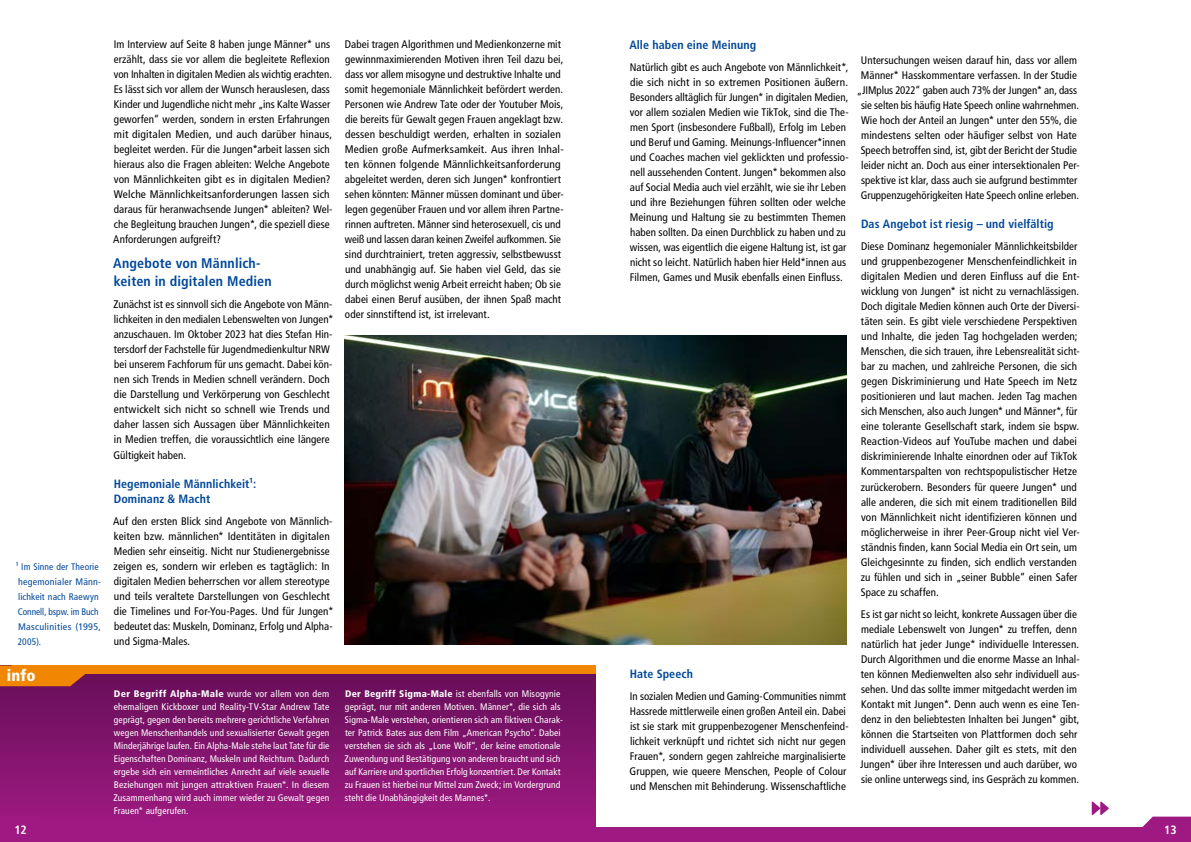
<style>
.page{position:relative;width:1191px;height:842px;background:#fff}
.page>*{position:absolute;margin:0;border:0;box-sizing:border-box;transform-origin:0 0}
.t1{font:900 condensed 16px "Frutiger LT Pro";color:#fff}
.t2{font:700 condensed 14px/18px "Frutiger LT Pro";letter-spacing:.01em;color:#00489a}
.t3{font:700 condensed 12px/15px "Frutiger LT Pro";letter-spacing:.005em;color:#00489a}
.t4{font:700 condensed 12px "Frutiger LT Pro";color:#fff}
.t5{font:condensed 11px/15px "Frutiger LT Pro";letter-spacing:.005em;color:#000}
.t6{font:condensed 9.5px/13px "Frutiger LT Pro";letter-spacing:.01em;color:#fff;text-align:justify;scale:1.04 1}
.t7{font:condensed 9.5px/13px "Frutiger LT Pro";letter-spacing:.01em;color:#fff}
.t8{font:condensed 9.5px/15px "Frutiger LT Pro";letter-spacing:.015em;color:#00489a}
.s1{font-weight:900}
</style>
<div class="page">
<svg style="left:0;top:674px;width:595px;height:153px;background:#83146d"></svg>
<div style="left:12px;top:665px;width:583px;height:9px;background:#f18700"></div>
<svg style="left:0;top:665px;width:96px;height:21px"></svg>
<svg style="left:1091px;top:801px;width:18px;height:14px"></svg>
<img style="left:344px;top:336px;width:502px;height:308px">
<div style="left:0;top:827px;width:1191px;height:15px;background:#9e1981"></div>
<svg style="left:1142px;top:817px;width:49px;height:10px"></svg>
<svg style="left:0;top:816px;width:60px;height:11px"></svg>
<p class="t8" style="left:16px;top:559px;width:87px">¹ Im Sinne der Theorie hegemonialer Männ&shy;lichkeit nach Raewyn<br>Connell, bspw. im Buch<br>Masculinities (1995,<br>2005).</p>
<h1 class="t1" style="left:7px;top:666px;width:30px">info</h1>
<p class="t5" style="left:113px;top:37px;width:221px">Im Interview auf Seite 8 haben junge Männer* uns erzählt, dass sie vor allem die begleitete Reflexion von Inhalten in digitalen Medien als wichtig erachten.<br>Es lässt sich vor allem der Wunsch herauslesen, dass Kinder und Jugendliche nicht mehr „ins Kalte Wasser geworfen“ werden, sondern in ersten Erfahrungen mit digitalen Medien, und auch darüber hinaus, begleitet werden. Für die Jungen*arbeit lassen sich hieraus also die Fragen ableiten: Welche Angebote von Männlichkeiten gibt es in digitalen Medien?<br>Welche Männlichkeitsanforderungen lassen sich daraus für heranwachsende Jungen* ableiten? Wel&shy;che Begleitung brauchen Jungen*, die speziell diese Anforderungen aufgreift?</p>
<p class="t2" style="left:113px;top:254px;width:160px">Angebote von Männlich&shy;keiten in digitalen Medien</p>
<p class="t5" style="left:113px;top:297px;width:222px">Zunächst ist es sinnvoll sich die Angebote von Männ&shy;lichkeiten in den medialen Lebenswelten von Jungen* anzuschauen. Im Oktober 2023 hat dies Stefan Hin&shy;tersdorf der Fachstelle für Jugendmedienkultur NRW bei unserem Fachforum für uns gemacht. Dabei kön&shy;nen sich Trends in Medien schnell verändern. Doch die Darstellung und Verkörperung von Geschlecht entwickelt sich nicht so schnell wie Trends und daher lassen sich Aussagen über Männlichkeiten in Medien treffen, die voraussichtlich eine längere Gültigkeit haben.</p>
<p class="t3" style="left:114px;top:476px;width:144px">Hegemoniale Männlichkeit¹:<br>Dominanz &amp; Macht</p>
<p class="t5" style="left:113px;top:514px;width:222px">Auf den ersten Blick sind Angebote von Männlich&shy;keiten bzw. männlichen* Identitäten in digitalen Medien sehr einseitig. Nicht nur Studienergebnisse zeigen es, sondern wir erleben es tagtäglich: In digitalen Medien beherrschen vor allem stereotype und teils veraltete Darstellungen von Geschlecht die Timelines und For-You-Pages. Und für Jungen* bedeutet das: Muskeln, Dominanz, Erfolg und Alpha&shy;und Sigma-Males.</p>
<p class="t5" style="left:345px;top:37px;width:220px">Dabei tragen Algorithmen und Medienkonzerne mit gewinnmaximierenden Motiven ihren Teil dazu bei, dass vor allem misogyne und destruktive Inhalte und somit hegemoniale Männlichkeit befördert werden.<br>Personen wie Andrew Tate oder der Youtuber Mois, die bereits für Gewalt gegen Frauen angeklagt bzw. dessen beschuldigt werden, erhalten in sozialen Medien große Aufmerksamkeit. Aus ihren Inhal&shy;ten können folgende Männlichkeitsanforderung abgeleitet werden, deren sich Jungen* konfrontiert sehen könnten: Männer müssen dominant und über&shy;legen gegenüber Frauen und vor allem ihren Partne&shy;rinnen auftreten. Männer sind heterosexuell, cis und weiß und lassen daran keinen Zweifel aufkommen. Sie sind durchtrainiert, treten aggressiv, selbstbewusst und unabhängig auf. Sie haben viel Geld, das sie durch möglichst wenig Arbeit erreicht haben; Ob sie dabei einen Beruf ausüben, der ihnen Spaß macht oder sinnstiftend ist, ist irrelevant.</p>
<p class="t6" style="left:113px;top:687px;width:209px"><span class="s1">Der Begriff Alpha-Male</span> wurde vor allem von dem ehemaligen Kickboxer und Reality-TV-Star Andrew Tate geprägt, gegen den bereits mehrere gerichtliche Verfahren wegen Menschenhandels und sexualisierter Gewalt gegen Minderjährige laufen. Ein Alpha-Male stehe laut Tate für die Eigenschaften Dominanz, Muskeln und Reichtum. Dadurch ergebe sich ein vermeintliches Anrecht auf viele sexuelle Beziehungen mit jungen attraktiven Frauen*. In diesem Zusammenhang wird auch immer wieder zu Gewalt gegen Frauen* aufgerufen.</p>
<p class="t7" style="left:344px;top:687px;width:220px"><span class="s1">Der Begriff Sigma-Male</span> ist ebenfalls von Misogynie geprägt, nur mit anderen Motiven. Männer*, die sich als Sigma-Male verstehen, orientieren sich am fiktiven Charak&shy;ter Patrick Bates aus dem Film „American Psycho“. Dabei verstehen sie sich als „Lone Wolf“, der keine emotionale Zuwendung und Bestätigung von anderen braucht und sich auf Karriere und sportlichen Erfolg konzentriert. Der Kontakt zu Frauen ist hierbei nur Mittel zum Zweck; im Vordergrund steht die Unabhängigkeit des Mannes*.</p>
<p class="t3" style="left:629px;top:37px;width:129px">Alle haben eine Meinung</p>
<p class="t5" style="left:630px;top:60px;width:220px">Natürlich gibt es auch Angebote von Männlichkeit*, die sich nicht in so extremen Positionen äußern.<br>Besonders alltäglich für Jungen* in digitalen Medien, vor allem sozialen Medien wie TikTok, sind die The&shy;men Sport (insbesondere Fußball), Erfolg im Leben und Beruf und Gaming. Meinungs-Influencer*innen und Coaches machen viel geklickten und professio&shy;nell aussehenden Content. Jungen* bekommen also auf Social Media auch viel erzählt, wie sie ihr Leben und ihre Beziehungen führen sollten oder welche Meinung und Haltung sie zu bestimmten Themen haben sollten. Da einen Durchblick zu haben und zu wissen, was eigentlich die eigene Haltung ist, ist gar nicht so leicht. Natürlich haben hier Held*innen aus Filmen, Games und Musik ebenfalls einen Einfluss.</p>
<p class="t3" style="left:630px;top:666px;width:65px">Hate Speech</p>
<p class="t5" style="left:629px;top:689px;width:220px">In sozialen Medien und Gaming-Communities nimmt Hassrede mittlerweile einen großen Anteil ein. Dabei ist sie stark mit gruppenbezogener Menschenfeind&shy;lichkeit verknüpft und richtet sich nicht nur gegen Frauen*, sondern gegen zahlreiche marginalisierte Gruppen, wie queere Menschen, People of Colour und Menschen mit Behinderung. Wissenschaftliche</p>
<p class="t5" style="left:857px;top:52px;width:224px;text-align:center">Untersuchungen weisen darauf hin, dass vor allem Männer* Hasskommentare verfassen. In der Studie „JIMplus 2022“ gaben auch 73% der Jungen* an, dass sie selten bis häufig Hate Speech online wahrnehmen.<br>Wie hoch der Anteil an Jungen* unter den 55%, die mindestens selten oder häufiger selbst von Hate Speech betroffen sind, ist, gibt der Bericht der Studie leider nicht an. Doch aus einer intersektionalen Per&shy;spektive ist klar, dass auch sie aufgrund bestimmter Gruppenzugehörigkeiten Hate Speech online erleben.</p>
<p class="t3" style="left:861px;top:217px;width:194px">Das Angebot ist riesig – und vielfältig</p>
<p class="t5" style="left:860px;top:239px;width:220px">Diese Dominanz hegemonialer Männlichkeitsbilder und gruppenbezogener Menschenfeindlichkeit in digitalen Medien und deren Einfluss auf die Ent&shy;wicklung von Jungen* ist nicht zu vernachlässigen.<br>Doch digitale Medien können auch Orte der Diversi&shy;täten sein. Es gibt viele verschiedene Perspektiven und Inhalte, die jeden Tag hochgeladen werden; Menschen, die sich trauen, ihre Lebensrealität sicht&shy;bar zu machen, und zahlreiche Personen, die sich gegen Diskriminierung und Hate Speech im Netz positionieren und laut machen. Jeden Tag machen sich Menschen, also auch Jungen* und Männer*, für eine tolerante Gesellschaft stark, indem sie bspw.<br>Reaction-Videos auf YouTube machen und dabei diskriminierende Inhalte einordnen oder auf TikTok Kommentarspalten von rechtspopulistischer Hetze zurückerobern. Besonders für queere Jungen* und alle anderen, die sich mit einem traditionellen Bild von Männlichkeit nicht identifizieren können und möglicherweise in ihrer Peer-Group nicht viel Ver&shy;ständnis finden, kann Social Media ein Ort sein, um Gleichgesinnte zu finden, sich endlich verstanden zu fühlen und sich in „seiner Bubble“ einen Safer Space zu schaffen.</p>
<p class="t5" style="left:860px;top:606px;width:221px">Es ist gar nicht so leicht, konkrete Aussagen über die mediale Lebenswelt von Jungen* zu treffen, denn natürlich hat jeder Junge* individuelle Interessen.<br>Durch Algorithmen und die enorme Masse an Inhal&shy;ten können Medienwelten also sehr individuell aus&shy;sehen. Und das sollte immer mitgedacht werden im Kontakt mit Jungen*. Denn auch wenn es eine Ten&shy;denz in den beliebtesten Inhalten bei Jungen* gibt, können die Startseiten von Plattformen doch sehr individuell aussehen. Daher gilt es stets, mit den Jungen* über ihre Interessen und auch darüber, wo sie online unterwegs sind, ins Gespräch zu kommen.</p>
<p class="t4" style="left:14px;top:822px;width:14px">12</p>
<p class="t4" style="left:1164px;top:822px;width:14px">13</p>
</div>
